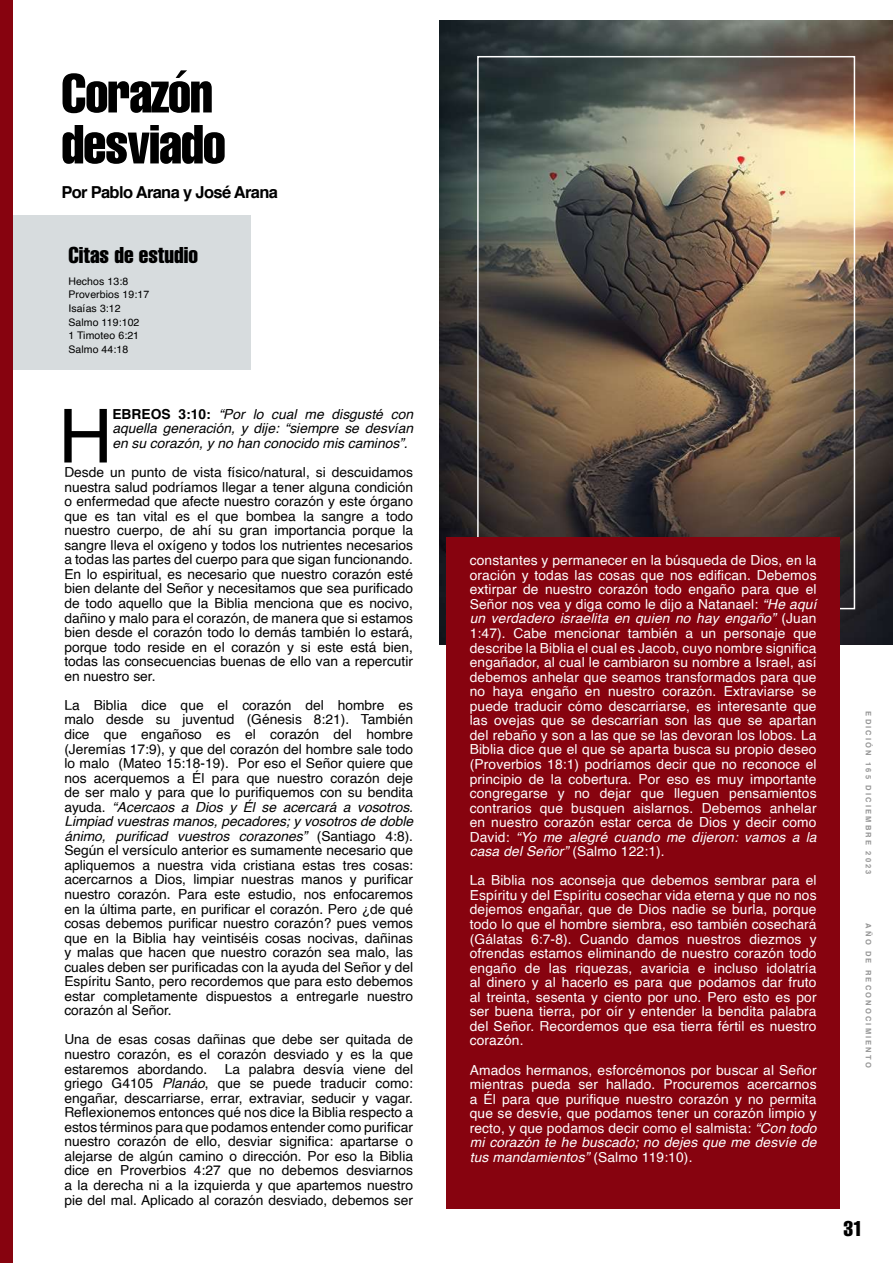
<style>
.page{position:relative;width:893px;height:1263px;background:#fff}
.page>*{position:absolute;margin:0;border:0;box-sizing:border-box;transform-origin:0 0}
.t1{font:74.7px "Helvetica";color:#000}
.t2{font:extra-condensed 54px/51px "Helvetica";letter-spacing:-.02em;color:#000}
.t3{font:extra-condensed 22.5px "Helvetica";color:#000}
.t4{font:extra-condensed 21px "Helvetica";color:#000}
.t5{font:700 16.5px "Helvetica";letter-spacing:-.04em;color:#000}
.t6{font:13.8px/14.5px "Helvetica";color:#000;text-align:justify}
.t7{font:13.8px/14.5px "Helvetica";letter-spacing:.01em;color:#fff;text-align:justify}
.t8{font:italic 13.8px/14.5px "Helvetica";color:#000;text-align:justify}
.t9{font:10.5px/13.5px "Helvetica";letter-spacing:.01em;color:#000}
.t10{font:700 7.5px "Helvetica";letter-spacing:.29em;color:#949494}
.s1{font-weight:700;font-style:normal}
.s2{font-style:italic}
</style>
<div class="page">
<img style="left:439px;top:21px;width:454px;height:623px">
<div style="left:477px;top:56px;width:378px;height:553px;border:2px solid #fff"></div>
<div style="left:446px;top:537px;width:394px;height:672px;background:#87030f"></div>
<div style="left:11px;top:215px;width:239px;height:154px;background:#d7dcde"></div>
<div style="left:0;top:0;width:13px;height:1263px;background:#87030f"></div>
<h2 class="t2" style="left:61px;top:67px;width:166px">Corazón desviado</h2>
<p class="t5" style="left:61px;top:179px;width:218px">Por Pablo Arana y José Arana</p>
<h3 class="t3" style="left:68px;top:240px;width:131px">Citas de estudio</h3>
<p class="t9" style="left:68px;top:275px;width:82px">Hechos 13:8<br>Proverbios 19:17<br>Isaías 3:12<br>Salmo 119:102<br>1 Timoteo 6:21<br>Salmo 44:18</p>
<h1 class="t1" style="left:58px;top:379px;width:55px">H</h1>
<p class="t8" style="left:112px;top:407px;width:302px"><span class="s1">EBREOS 3:10:</span> “Por lo cual me disgusté con aquella generación, y dije: “siempre se desvían en su corazón, y no han conocido mis caminos”.</p>
<p class="t6" style="left:64px;top:465px;width:350px">Desde un punto de vista físico/natural, si descuidamos nuestra salud podríamos llegar a tener alguna condición o enfermedad que afecte nuestro corazón y este órgano que es tan vital es el que bombea la sangre a todo nuestro cuerpo, de ahí su gran importancia porque la sangre lleva el oxígeno y todos los nutrientes necesarios a todas las partes del cuerpo para que sigan funcionando.<br>En lo espiritual, es necesario que nuestro corazón esté bien delante del Señor y necesitamos que sea purificado de todo aquello que la Biblia menciona que es nocivo, dañino y malo para el corazón, de manera que si estamos bien desde el corazón todo lo demás también lo estará, porque todo reside en el corazón y si este está bien, todas las consecuencias buenas de ello van a repercutir en nuestro ser.</p>
<p class="t6" style="left:64px;top:698px;width:350px">La Biblia dice que el corazón del hombre es malo desde su juventud (Génesis 8:21). También dice que engañoso es el corazón del hombre (Jeremías 17:9), y que del corazón del hombre sale todo lo malo (Mateo 15:18-19). Por eso el Señor quiere que nos acerquemos a Él para que nuestro corazón deje de ser malo y para que lo purifiquemos con su bendita ayuda. <span class="s2">“Acercaos a Dios y Él se acercará a vosotros.<br>Limpiad vuestras manos, pecadores; y vosotros de doble ánimo, purificad vuestros corazones”</span> (Santiago 4:8).<br>Según el versículo anterior es sumamente necesario que apliquemos a nuestra vida cristiana estas tres cosas: acercarnos a Dios, limpiar nuestras manos y purificar nuestro corazón. Para este estudio, nos enfocaremos en la última parte, en purificar el corazón. Pero ¿de qué cosas debemos purificar nuestro corazón? pues vemos que en la Biblia hay veintiséis cosas nocivas, dañinas y malas que hacen que nuestro corazón sea malo, las cuales deben ser purificadas con la ayuda del Señor y del Espíritu Santo, pero recordemos que para esto debemos estar completamente dispuestos a entregarle nuestro corazón al Señor.</p>
<p class="t6" style="left:64px;top:1033px;width:350px">Una de esas cosas dañinas que debe ser quitada de nuestro corazón, es el corazón desviado y es la que estaremos abordando.</p>
<p class="t6" style="left:64px;top:1062px;width:350px;text-indent:160px">La palabra desvía viene del griego G4105 <span class="s2">Planáo</span>, que se puede traducir como: engañar, descarriarse, errar, extraviar, seducir y vagar.<br>Reflexionemos entonces qué nos dice la Biblia respecto a estos términos para que podamos entender como purificar nuestro corazón de ello, desviar significa: apartarse o alejarse de algún camino o dirección. Por eso la Biblia dice en Proverbios 4:27 que no debemos desviarnos a la derecha ni a la izquierda y que apartemos nuestro pie del mal. Aplicado al corazón desviado, debemos ser</p>
<p class="t7" style="left:470px;top:554px;width:348px">constantes y permanecer en la búsqueda de Dios, en la oración y todas las cosas que nos edifican. Debemos extirpar de nuestro corazón todo engaño para que el Señor nos vea y diga como le dijo a Natanael: <span class="s2">“He aquí un verdadero israelita en quien no hay engaño”</span> (Juan 1:47). Cabe mencionar también a un personaje que describe la Biblia el cual es Jacob, cuyo nombre significa engañador, al cual le cambiaron su nombre a Israel, así debemos anhelar que seamos transformados para que no haya engaño en nuestro corazón. Extraviarse se puede traducir cómo descarriarse, es interesante que las ovejas que se descarrían son las que se apartan del rebaño y son a las que se las devoran los lobos. La Biblia dice que el que se aparta busca su propio deseo (Proverbios 18:1) podríamos decir que no reconoce el principio de la cobertura. Por eso es muy importante congregarse y no dejar que lleguen pensamientos contrarios que busquen aislarnos. Debemos anhelar en nuestro corazón estar cerca de Dios y decir como David: <span class="s2">“Yo me alegré cuando me dijeron: vamos a la casa del Señor”</span> (Salmo 122:1).</p>
<p class="t7" style="left:470px;top:874px;width:348px">La Biblia nos aconseja que debemos sembrar para el Espíritu y del Espíritu cosechar vida eterna y que no nos dejemos engañar, que de Dios nadie se burla, porque todo lo que el hombre siembra, eso también cosechará (Gálatas 6:7-8). Cuando damos nuestros diezmos y ofrendas estamos eliminando de nuestro corazón todo engaño de las riquezas, avaricia e incluso idolatría al dinero y al hacerlo es para que podamos dar fruto al treinta, sesenta y ciento por uno. Pero esto es por ser buena tierra, por oír y entender la bendita palabra del Señor. Recordemos que esa tierra fértil es nuestro corazón.</p>
<p class="t7" style="left:470px;top:1063px;width:348px">Amados hermanos, esforcémonos por buscar al Señor mientras pueda ser hallado. Procuremos acercarnos a Él para que purifique nuestro corazón y no permita que se desvíe, que podamos tener un corazón limpio y recto, y que podamos decir como el salmista: <span class="s2">“Con todo mi corazón te he buscado; no dejes que me desvíe de tus mandamientos”</span> (Salmo 119:10).</p>
<p class="t10" style="left:874px;top:711px;width:165px;rotate:90deg">EDICIÓN 165 DICIEMBRE 2023</p>
<p class="t10" style="left:874px;top:923px;width:146px;rotate:90deg">AÑO DE RECONOCIMIENTO</p>
<h3 class="t4" style="left:843px;top:1215px;width:21px">31</h3>
</div>
